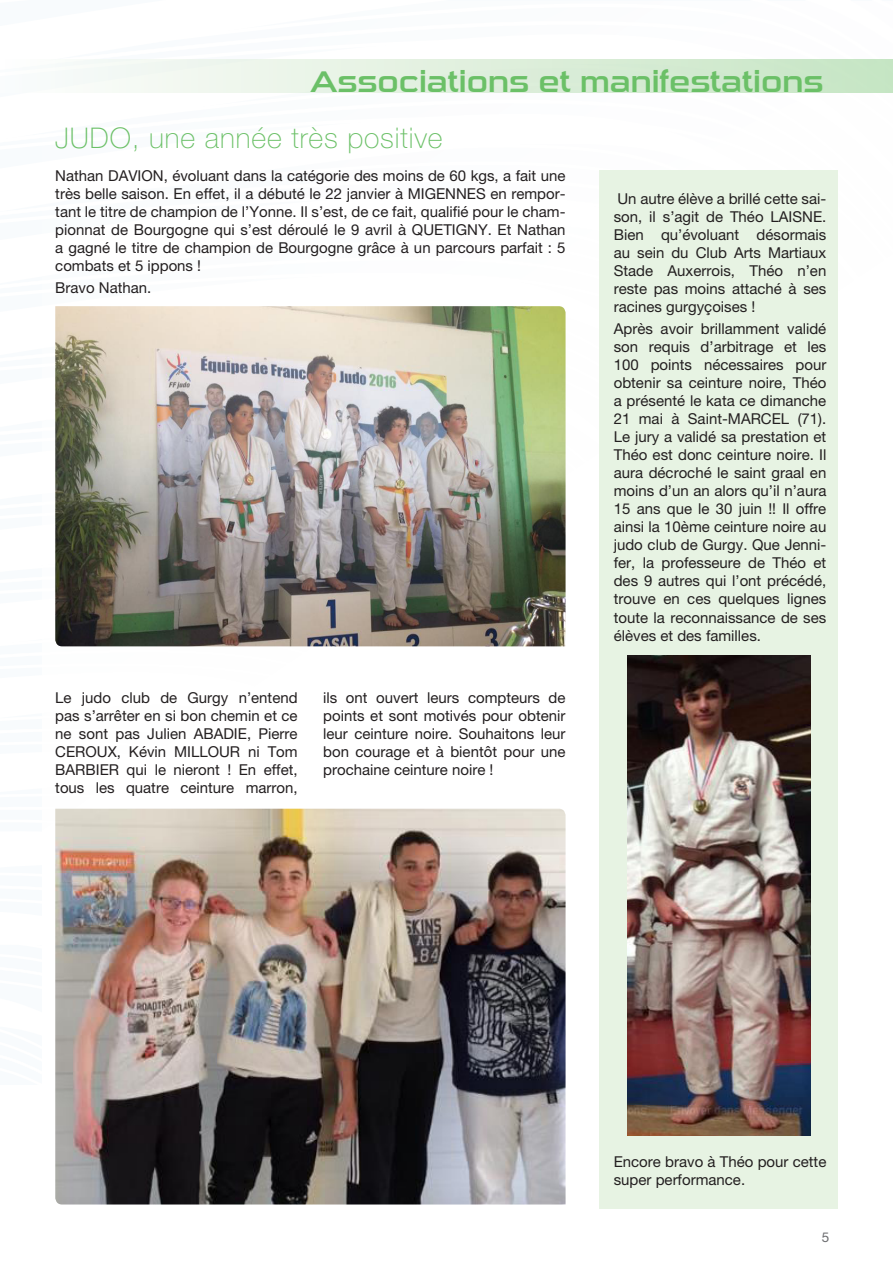
<style>
.page{position:relative;width:893px;height:1263px;background:#fff}
.page>*{position:absolute;margin:0;border:0;box-sizing:border-box;transform-origin:0 0}
.t1{font:30px "Sui Generis Rg";color:#6bc067}
.t2{font:100 28.5px "Helvetica Neue LT Pro";letter-spacing:.03em;color:#6bc067}
.t3{font:15px/18px "Helvetica Neue LT Pro";color:#231f20;text-align:justify}
.t4{font:13.5px "Helvetica Neue LT Pro";color:#6c6d70}
</style>
<div class="page">
<hr style="left:0;top:60px;width:1px;height:32px;background:#fafcfd">
<div style="left:1px;top:60px;width:892px;height:32px;background:linear-gradient(to right,#fcfcfc,#c6e4c3)"></div>
<img style="left:55px;top:306px;width:511px;height:340px">
<img style="left:55px;top:809px;width:511px;height:395px">
<div style="left:600px;top:170px;width:238px;height:1039px;background:#e7f3e3"></div>
<img style="left:627px;top:655px;width:183px;height:480px">
<h1 class="t1" style="left:310px;top:64px;width:515px">Associations et manifestations</h1>
<h2 class="t2" style="left:55px;top:121px;width:389px">JUDO, une année très positive</h2>
<p class="t3" style="left:55px;top:166px;width:512px">Nathan DAVION, évoluant dans la catégorie des moins de 60 kgs, a fait une très belle saison. En effet, il a débuté le 22 janvier à MIGENNES en rempor&shy;tant le titre de champion de l’Yonne. Il s’est, de ce fait, qualifié pour le cham&shy;pionnat de Bourgogne qui s’est déroulé le 9 avril à QUETIGNY. Et Nathan a gagné le titre de champion de Bourgogne grâce à un parcours parfait : 5 combats et 5 ippons !</p>
<p class="t3" style="left:55px;top:278px;width:95px">Bravo Nathan.</p>
<p class="t3" style="left:55px;top:688px;width:244px">Le judo club de Gurgy n’entend pas s’arrêter en si bon chemin et ce ne sont pas Julien ABADIE, Pierre CEROUX, Kévin MILLOUR ni Tom BARBIER qui le nieront ! En effet, tous les quatre ceinture marron,</p>
<p class="t3" style="left:323px;top:688px;width:244px">ils ont ouvert leurs compteurs de points et sont motivés pour obtenir leur ceinture noire. Souhaitons leur bon courage et à bientôt pour une prochaine ceinture noire !</p>
<p class="t3" style="left:614px;top:190px;width:214px;text-align:left">Un autre élève a brillé cette sai&shy;son, il s’agit de Théo LAISNE.<br>Bien qu’évoluant désormais au sein du Club Arts Martiaux<br>Stade Auxerrois, Théo n’en reste pas moins attaché à ses racines gurgyçoises !</p>
<p class="t3" style="left:614px;top:320px;width:214px;text-align:left">Après avoir brillamment validé son requis d’arbitrage et les<br>100 points nécessaires pour obtenir sa ceinture noire, Théo a présenté le kata ce dimanche<br>21 mai à Saint-MARCEL (71).<br>Le jury a validé sa prestation et<br>Théo est donc ceinture noire. Il aura décroché le saint graal en moins d’un an alors qu’il n’aura<br>15 ans que le 30 juin !! Il offre ainsi la 10ème ceinture noire au judo club de Gurgy. Que Jenni&shy;fer, la professeure de Théo et des 9 autres qui l’ont précédé, trouve en ces quelques lignes toute la reconnaissance de ses élèves et des familles.</p>
<p class="t3" style="left:614px;top:1152px;width:214px">Encore bravo à Théo pour cette super performance.</p>
<p class="t4" style="left:822px;top:1229px;width:9px">5</p>
</div>
